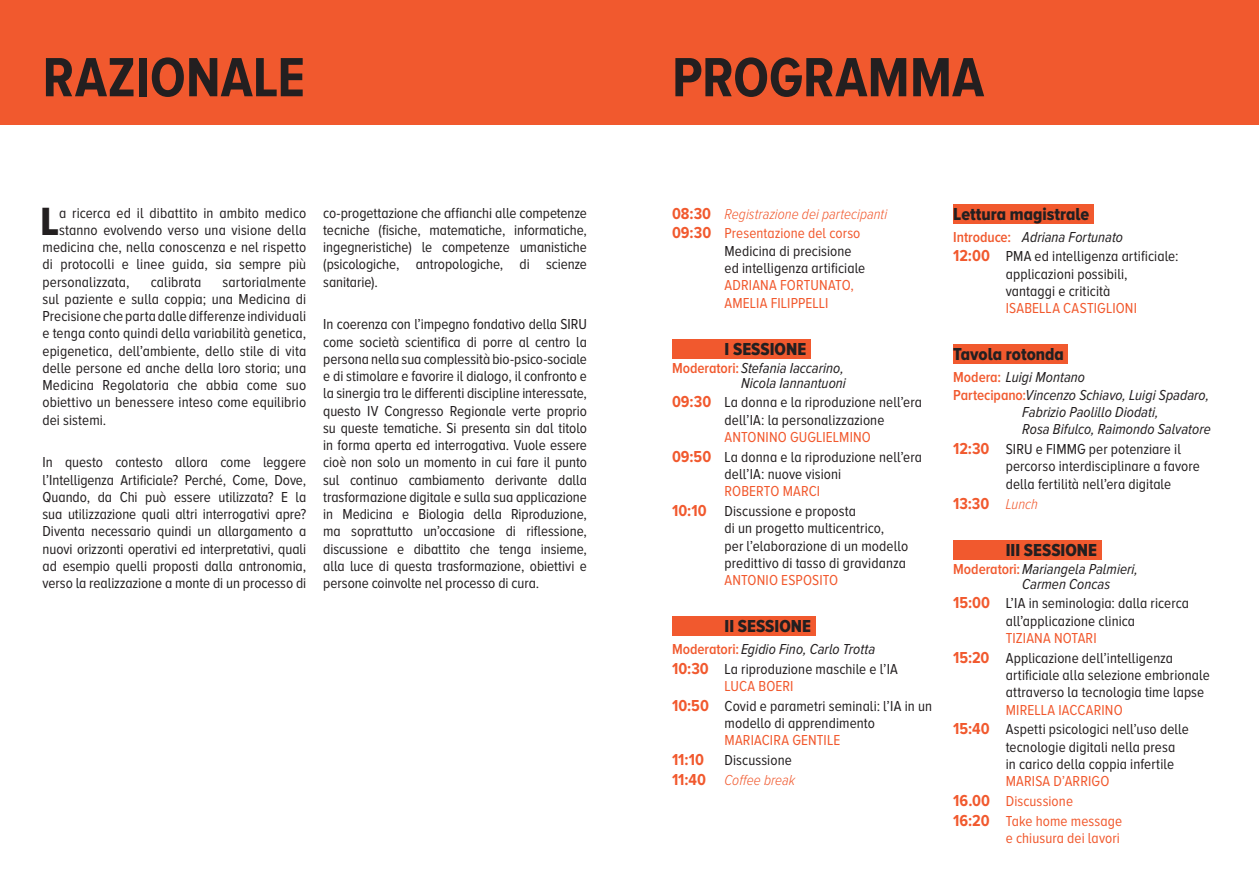
<style>
.page{position:relative;width:1259px;height:893px;background:#fff}
.page>*{position:absolute;margin:0;border:0;box-sizing:border-box;transform-origin:0 0}
.Titoli{font:700 57.3px "Proxima Nova A Cond";color:#231f20}
.Testo{font:40.8px "Proxima Nova A Cond Extrabld";color:#231f20}
.Sessione{font:18px "Proxima Nova A Cond Extrabld";color:#231f20}
.Testo-2{font:700 16.5px "Proxima Nova A Cond";color:#f1592e}
.Testo-3{font:15px/17.2px "Proxima Nova A Cond";letter-spacing:.005em;color:#231f20}
.Testo-4{font:italic 15px/17.2px "Proxima Nova A Cond";color:#231f20}
.Testo-5{font:15px "Proxima Nova A Cond";letter-spacing:.005em;color:#f1592e}
.Relatore{font:15px/17.2px "Proxima Nova A Cond";letter-spacing:.01em;color:#f1592e}
.Testo-6{font:italic 300 15px "Proxima Nova A Cond";letter-spacing:.005em;color:#f1592e}
.s1{font-weight:700;font-style:normal;font-size:16.5px}
.s2{font-weight:700;font-size:16.5px}
.s3{font-weight:600;font-style:normal;color:#f1592e}
.s4{font-weight:700;font-size:16.5px;color:#f1592e}
.s5{font-weight:300;font-style:italic;font-size:15px}
</style>
<div class="page">
<div style="left:0;top:0;width:1259px;height:124px;background:#f1592e"></div>
<div style="left:672px;top:339px;width:138px;height:19px;background:#f1592e"></div>
<div style="left:672px;top:617px;width:143px;height:19px;background:#f1592e"></div>
<div style="left:953px;top:205px;width:140px;height:19px;background:#f1592e"></div>
<div style="left:953px;top:345px;width:115px;height:19px;background:#f1592e"></div>
<div style="left:953px;top:540px;width:148px;height:19px;background:#f1592e"></div>
<p class="Titoli" style="left:43px;top:45px;width:264px">RAZIONALE</p>
<p class="Titoli" style="left:672px;top:45px;width:314px">PROGRAMMA</p>
<p class="Testo" style="left:40px;top:198px;width:20px">L</p>
<p class="Testo-3" style="left:59px;top:204px;width:249px">a ricerca ed il dibattito in ambito medico</p>
<p class="Testo-3" style="left:59px;top:221px;width:249px">stanno evolvendo verso una visione della</p>
<p class="Testo-3" style="left:43px;top:238px;width:265px">medicina che, nella conoscenza e nel rispetto</p>
<p class="Testo-3" style="left:43px;top:256px;width:265px">di protocolli e linee guida, sia sempre più</p>
<p class="Testo-3" style="left:43px;top:273px;width:89px">personalizzata,</p>
<p class="Testo-3" style="left:151px;top:273px;width:52px">calibrata</p>
<p class="Testo-3" style="left:43px;top:273px;width:265px;text-align:justify;text-indent:180px">sartorialmente sul paziente e sulla coppia; una Medicina di Precisione che parta dalle differenze individuali e tenga conto quindi della variabilità genetica, epigenetica, dell’ambiente, dello stile di vita delle persone ed anche della loro storia; una Medicina Regolatoria che abbia come suo obiettivo un benessere inteso come equilibrio dei sistemi.</p>
<p class="Testo-3" style="left:43px;top:454px;width:265px;text-align:justify">In questo contesto allora come leggere l’Intelligenza Artificiale? Perché, Come, Dove, Quando, da Chi può essere utilizzata? E la sua utilizzazione quali altri interrogativi apre?<br>Diventa necessario quindi un allargamento a nuovi orizzonti operativi ed interpretativi, quali ad esempio quelli proposti dalla antronomia, verso la realizzazione a monte di un processo di</p>
<p class="Testo-3" style="left:323px;top:204px;width:265px;text-align:justify">co-progettazione che affianchi alle competenze tecniche (fisiche, matematiche, informatiche, ingegneristiche) le competenze umanistiche (psicologiche, antropologiche, di scienze sanitarie).</p>
<p class="Testo-3" style="left:323px;top:316px;width:265px;text-align:justify">In coerenza con l’impegno fondativo della SIRU come società scientifica di porre al centro la persona nella sua complessità bio-psico-sociale e di stimolare e favorire il dialogo, il confronto e la sinergia tra le differenti discipline interessate, questo IV Congresso Regionale verte proprio su queste tematiche. Si presenta sin dal titolo in forma aperta ed interrogativa. Vuole essere cioè non solo un momento in cui fare il punto sul continuo cambiamento derivante dalla trasformazione digitale e sulla sua applicazione in Medicina e Biologia della Riproduzione, ma soprattutto un’occasione di riflessione, discussione e dibattito che tenga insieme, alla luce di questa trasformazione, obiettivi e persone coinvolte nel processo di cura.</p>
<p class="Testo-6" style="left:672px;top:206px;width:217px"><span class="s1">08:30</span> Registrazione dei partecipanti</p>
<p class="Testo-5" style="left:672px;top:225px;width:190px"><span class="s2">09:30</span> Presentazione del corso</p>
<p class="Testo-3" style="left:724px;top:242px;width:142px">Medicina di precisione ed intelligenza artificiale</p>
<p class="Relatore" style="left:724px;top:277px;width:131px">ADRIANA FORTUNATO,<br>AMELIA FILIPPELLI</p>
<p class="Sessione" style="left:724px;top:339px;width:83px">I SESSIONE</p>
<p class="Testo-4" style="left:672px;top:359px;width:173px"><span class="s3">Moderatori:</span> Stefania Iaccarino,</p>
<p class="Testo-4" style="left:741px;top:374px;width:106px">Nicola Iannantuoni</p>
<p class="Testo-3" style="left:724px;top:394px;width:199px;text-indent:-52px"><span class="s4">09:30</span> La donna e la riproduzione nell’era dell’IA: la personalizzazione</p>
<p class="Relatore" style="left:724px;top:428px;width:148px">ANTONINO GUGLIELMINO</p>
<p class="Testo-3" style="left:724px;top:448px;width:199px;text-indent:-52px"><span class="s4">09:50</span> La donna e la riproduzione nell’era dell’IA: nuove visioni</p>
<p class="Relatore" style="left:724px;top:482px;width:97px">ROBERTO MARCI</p>
<p class="Testo-3" style="left:724px;top:502px;width:185px;text-indent:-52px"><span class="s4">10:10</span> Discussione e proposta<br>di un progetto multicentrico,<br>per l’elaborazione di un modello predittivo di tasso di gravidanza</p>
<p class="Relatore" style="left:724px;top:571px;width:115px">ANTONIO ESPOSITO</p>
<p class="Sessione" style="left:724px;top:616px;width:88px">II SESSIONE</p>
<p class="Testo-4" style="left:672px;top:640px;width:205px"><span class="s3">Moderatori:</span> Egidio Fino, Carlo Trotta</p>
<p class="Testo-3" style="left:672px;top:660px;width:227px"><span class="s4">10:30</span> La riproduzione maschile e l’IA</p>
<p class="Relatore" style="left:724px;top:677px;width:70px">LUCA BOERI</p>
<p class="Testo-3" style="left:672px;top:697px;width:261px;text-align:center"><span class="s4">10:50</span> Covid e parametri seminali: l’IA in un modello di apprendimento</p>
<p class="Testo-5" style="left:724px;top:732px;width:117px">MARIACIRA GENTILE</p>
<p class="Testo-3" style="left:672px;top:751px;width:121px"><span class="s4">11:10</span> Discussione</p>
<p class="Testo-6" style="left:672px;top:772px;width:125px"><span class="s1">11:40</span> Coffee break</p>
<p class="Sessione" style="left:953px;top:204px;width:138px">Lettura magistrale</p>
<p class="Testo-4" style="left:953px;top:228px;width:171px"><span class="s3">Introduce:</span> Adriana Fortunato</p>
<p class="Testo-3" style="left:1005px;top:248px;width:174px;text-indent:-52px"><span class="s4">12:00</span> PMA ed intelligenza artificiale: applicazioni possibili, vantaggi e criticità</p>
<p class="Testo-5" style="left:1005px;top:300px;width:133px">ISABELLA CASTIGLIONI</p>
<p class="Sessione" style="left:953px;top:344px;width:112px">Tavola rotonda</p>
<p class="Testo-4" style="left:953px;top:368px;width:133px"><span class="s3">Modera:</span> Luigi Montano</p>
<p class="Testo-4" style="left:1022px;top:386px;width:190px;text-indent:-69px"><span class="s3">Partecipano:</span>Vincenzo Schiavo, Luigi Spadaro,<br>Fabrizio Paolillo Diodati,<br>Rosa Bifulco, Raimondo Salvatore</p>
<p class="Testo-3" style="left:1005px;top:440px;width:196px;text-indent:-52px"><span class="s4">12:30</span> SIRU e FIMMG per potenziare il percorso interdisciplinare a favore della fertilità nell’era digitale</p>
<p class="Testo-2" style="left:953px;top:494px;width:86px">13:30 <span class="s5">Lunch</span></p>
<p class="Sessione" style="left:1005px;top:540px;width:93px">III SESSIONE</p>
<p class="Testo-4" style="left:953px;top:560px;width:186px"><span class="s3">Moderatori:</span>Mariangela Palmieri,</p>
<p class="Testo-4" style="left:1022px;top:575px;width:89px">Carmen Concas</p>
<p class="Testo-3" style="left:953px;top:595px;width:237px;text-align:center"><span class="s4">15:00</span> L’IA in seminologia: dalla ricerca all’applicazione clinica</p>
<p class="Testo-5" style="left:1005px;top:630px;width:92px">TIZIANA NOTARI</p>
<p class="Testo-3" style="left:1005px;top:649px;width:205px;text-indent:-52px"><span class="s4">15:20</span> Applicazione dell’intelligenza artificiale alla selezione embrionale attraverso la tecnologia time lapse</p>
<p class="Testo-5" style="left:1005px;top:701px;width:118px">MIRELLA IACCARINO</p>
<p class="Testo-3" style="left:1005px;top:721px;width:185px;text-indent:-52px"><span class="s4">15:40</span> Aspetti psicologici nell’uso delle tecnologie digitali nella presa in carico della coppia infertile</p>
<p class="Testo-5" style="left:1005px;top:773px;width:105px">MARISA D’ARRIGO</p>
<p class="Testo-5" style="left:953px;top:793px;width:121px"><span class="s2">16.00</span> Discussione</p>
<p class="Testo-5" style="left:953px;top:812px;width:170px"><span class="s2">16:20</span> Take home message</p>
<p class="Testo-5" style="left:1005px;top:830px;width:116px">e chiusura dei lavori</p>
</div>
